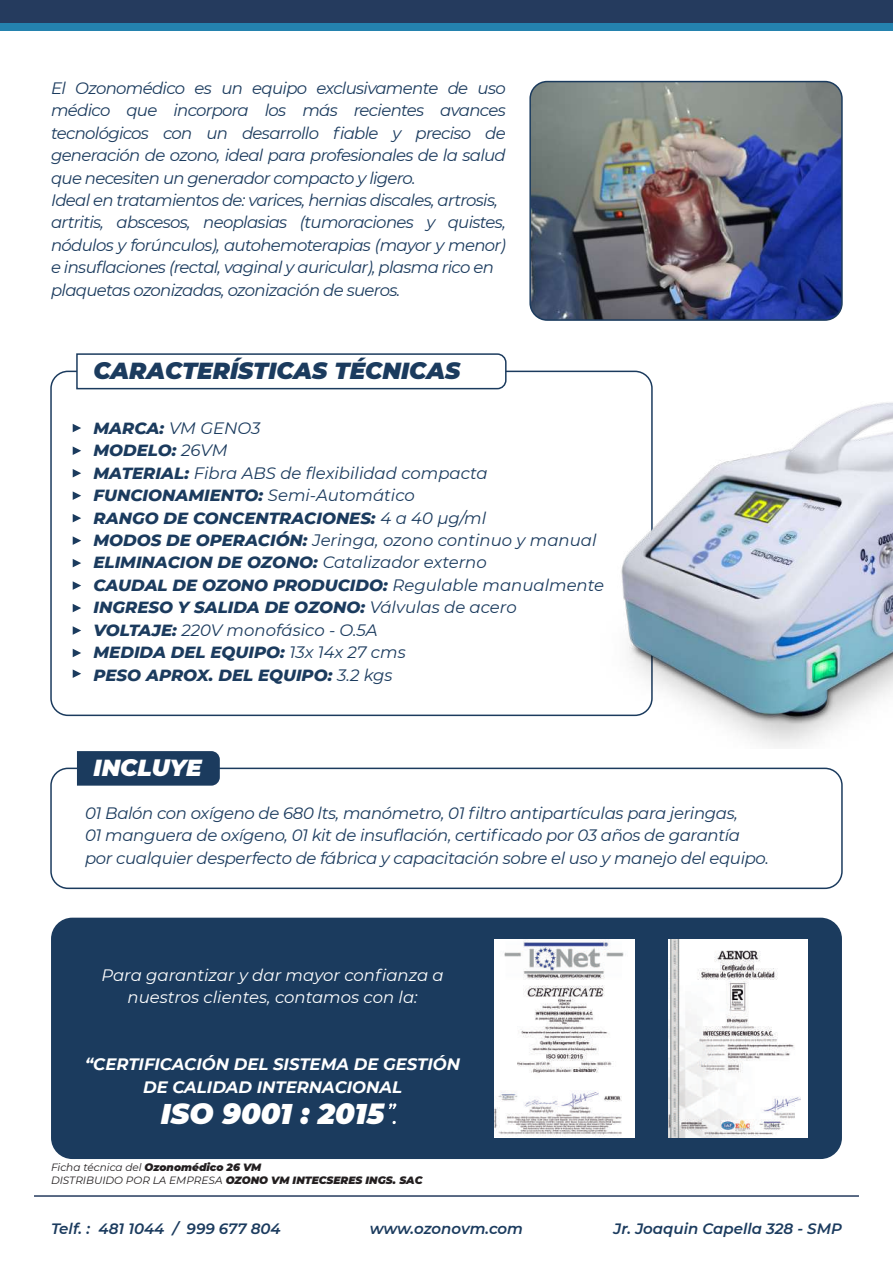
<style>
.page{position:relative;width:893px;height:1263px;background:#fff}
.page>*{position:absolute;margin:0;border:0;box-sizing:border-box;transform-origin:0 0}
.t1{font:italic 900 28.5px "Montserrat";color:#fff}
.t2{font:italic 900 23.25px "Montserrat";color:#1b3b5e}
.t3{font:italic 900 23.25px "Montserrat";color:#fff}
.t4{font:italic 16.5px/22.5px "Montserrat";letter-spacing:-.04em;color:#1b3b5e}
.t5{font:italic 800 16.5px/22.5px "Montserrat";color:#1b3b5e}
.t6{font:italic 16.5px/22.5px "Montserrat";letter-spacing:-.02em;color:#1b3b5e}
.t7{font:italic 16.5px/22.5px "Montserrat";color:#fff;text-align:center}
.t8{font:italic 700 16.5px/22.5px "Montserrat";color:#fff;text-align:center}
.t9{font:italic 600 15px "Montserrat";color:#1b3b5e}
.t10{font:italic 900 10.5px/12.6px "Montserrat";color:#231f20}
.s1{font-weight:400}
</style>
<div class="page">
<div style="left:0;top:8px;width:893px;height:23px;background:#2482ae"></div>
<div style="left:0;top:0;width:893px;height:22px;background:#253b5e"></div>
<svg style="left:75px;top:353px;width:432px;height:37px"></svg>
<svg style="left:73px;top:424px;width:8px;height:8px"></svg>
<div style="left:50px;top:768px;width:793px;height:121px;border:2px solid #1b3b5e;border-radius:17px"></div>
<div style="left:77px;top:751px;width:143px;height:35px;background:#1b3b5e"></div>
<svg style="left:73px;top:446px;width:8px;height:9px"></svg>
<svg style="left:73px;top:469px;width:8px;height:8px"></svg>
<svg style="left:73px;top:491px;width:8px;height:9px"></svg>
<svg style="left:73px;top:514px;width:8px;height:8px"></svg>
<svg style="left:73px;top:536px;width:8px;height:9px"></svg>
<svg style="left:73px;top:559px;width:8px;height:8px"></svg>
<svg style="left:73px;top:581px;width:8px;height:9px"></svg>
<svg style="left:73px;top:604px;width:8px;height:8px"></svg>
<svg style="left:73px;top:626px;width:8px;height:9px"></svg>
<svg style="left:73px;top:649px;width:8px;height:8px"></svg>
<svg style="left:73px;top:669px;width:8px;height:9px"></svg>
<hr style="left:34px;top:1195px;width:825px;height:2px;background:#253b5e">
<div style="left:51px;top:918px;width:791px;height:241px;background:#1b3b5e;border-radius:21px"></div>
<img style="left:494px;top:939px;width:140px;height:198px">
<img style="left:668px;top:939px;width:140px;height:198px">
<svg style="left:389px;top:1103px;width:7px;height:6px"></svg>
<img style="left:532px;top:82px;width:308px;height:236px">
<div style="left:529px;top:81px;width:314px;height:240px;border:2px solid #1b3b5e;border-radius:17px"></div>
<img style="left:595px;top:378px;width:298px;height:369px">
<p class="t4" style="left:51px;top:76px;width:456px">El Ozonomédico es un equipo exclusivamente de uso médico que incorpora los más recientes avances tecnológicos con un desarrollo fiable y preciso de generación de ozono, ideal para profesionales de la salud que necesiten un generador compacto y ligero.<br>Ideal en tratamientos de: varices, hernias discales, artrosis, artritis, abscesos, neoplasias (tumoraciones y quistes, nódulos y forúnculos), autohemoterapias (mayor y menor) e insuflaciones (rectal, vaginal y auricular), plasma rico en plaquetas ozonizadas, ozonización de sueros.</p>
<h2 class="t2" style="left:94px;top:353px;width:368px">CARACTERÍSTICAS TÉCNICAS</h2>
<p class="t5" style="left:94px;top:416px;width:512px">MARCA: <span class="s1">VM GENO3<br></span>MODELO: <span class="s1">26VM<br></span>MATERIAL: <span class="s1">Fibra ABS de flexibilidad compacta </span>FUNCIONAMIENTO: <span class="s1">Semi-Automático<br></span>RANGO DE CONCENTRACIONES: <span class="s1">4 a 40 µg/ml<br></span>MODOS DE OPERACIÓN: <span class="s1">Jeringa, ozono continuo y manual </span>ELIMINACION DE OZONO: <span class="s1">Catalizador externo<br></span>CAUDAL DE OZONO PRODUCIDO: <span class="s1">Regulable manualmente </span>INGRESO Y SALIDA DE OZONO: <span class="s1">Válvulas de acero<br></span>VOLTAJE: <span class="s1">220V monofásico - O.5A<br></span>MEDIDA DEL EQUIPO: <span class="s1">13x 14x 27 cms<br></span>PESO APROX. DEL EQUIPO: <span class="s1">3.2 kgs</span></p>
<h2 class="t3" style="left:94px;top:750px;width:110px">INCLUYE</h2>
<p class="t6" style="left:85px;top:801px;width:685px">01 Balón con oxígeno de 680 lts, manómetro, 01 filtro antipartículas para jeringas,<br>01 manguera de oxígeno, 01 kit de insuflación, certificado por 03 años de garantía por cualquier desperfecto de fábrica y capacitación sobre el uso y manejo del equipo.</p>
<p class="t7" style="left:101px;top:963px;width:344px">Para garantizar y dar mayor confianza a nuestros clientes, contamos con la:</p>
<p class="t8" style="left:85px;top:1052px;width:377px">“CERTIFICACIÓN DEL SISTEMA DE GESTIÓN<br>DE CALIDAD INTERNACIONAL</p>
<h1 class="t1" style="left:161px;top:1092px;width:225px">ISO 9001 : 2015</h1>
<p class="t10" style="left:51px;top:1160px;width:373px"><span class="s1">Ficha técnica del</span> Ozonomédico 26 VM<br><span class="s1">DISTRIBUIDO POR LA EMPRESA</span> OZONO VM INTECSERES INGS. SAC</p>
<p class="t9" style="left:51px;top:1218px;width:231px">Telf. : 481 1044 / 999 677 804</p>
<p class="t9" style="left:370px;top:1218px;width:155px">www.ozonovm.com</p>
<p class="t9" style="left:613px;top:1218px;width:230px">Jr. Joaquin Capella 328 - SMP</p>
</div>
